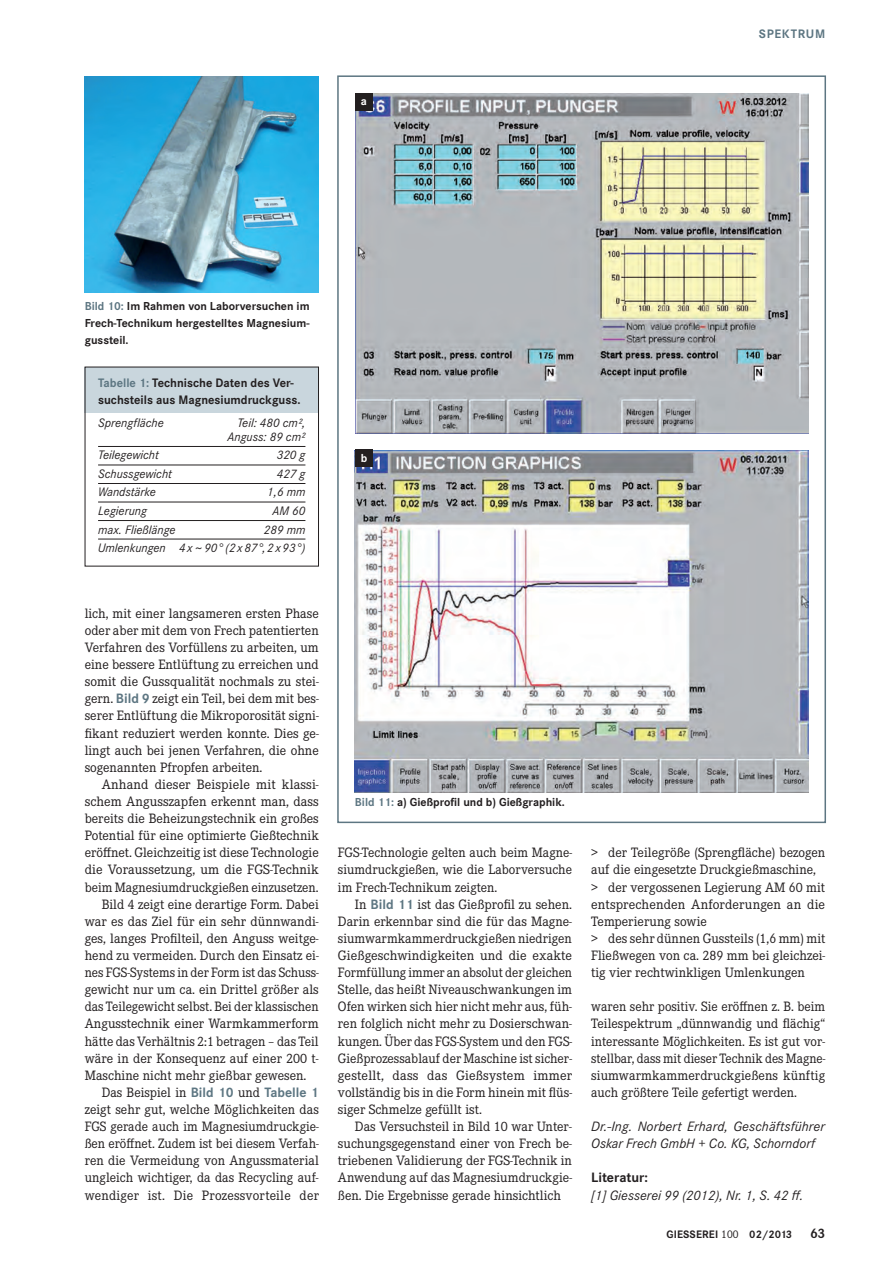
<style>
.page{position:relative;width:893px;height:1263px;background:#fff}
.page>*{position:absolute;margin:0;border:0;box-sizing:border-box;transform-origin:0 0}
.t1{font:700 14.25px "Corporate E";color:#231f20}
.t2{font:14.1px/17.1px "Corporate E";color:#231f20;text-align:justify}
.t3{font:italic 14.1px/17.1px "Corporate S";color:#231f20}
.t4{font:14.1px "Corporate E";color:#231f20;scale:.96 1}
.t5{font:700 14.1px "Corporate S";color:#231f20}
.t6{font:italic 12.75px/14.2px "Corporate S";color:#231f20;text-align:right}
.t7{font:700 12.75px/17.1px "Corporate S";color:#231f20}
.t8{font:700 12.75px "Corporate S";letter-spacing:.055em;color:#5d7682}
.t9{font:700 12px/17.1px "Corporate S";color:#231f20;text-align:justify}
.t10{font:700 12px "Corporate S";color:#fff}
.t11{font:700 11.25px "Corporate S";letter-spacing:.01em;color:#231f20}
.s1{color:#5d7682}
.s2{font-family:"Corporate S";font-weight:700;color:#5d7682}
.s3{font-family:"Corporate E";font-weight:400;font-size:11.55px}
</style>
<div class="page">
<div style="left:85px;top:367px;width:234px;height:45px;background:#c9d6dd"></div>
<img style="left:85px;top:76px;width:234px;height:216px">
<img style="left:355px;top:93px;width:452px;height:340px">
<img style="left:355px;top:450px;width:452px;height:342px">
<div style="left:337px;top:75px;width:488px;height:748px;border:2px solid #5d7682"></div>
<div style="left:355px;top:93px;width:17px;height:17px;background:#231f20"></div>
<div style="left:355px;top:450px;width:17px;height:17px;background:#231f20"></div>
<hr style="left:98px;top:446px;width:207px;height:1px;background:#231f20">
<hr style="left:98px;top:464px;width:207px;height:1px;background:#231f20">
<hr style="left:98px;top:483px;width:207px;height:1px;background:#231f20">
<hr style="left:98px;top:501px;width:207px;height:1px;background:#231f20">
<hr style="left:98px;top:520px;width:207px;height:1px;background:#231f20">
<hr style="left:98px;top:538px;width:207px;height:1px;background:#231f20">
<p class="t10" style="left:361px;top:95px;width:8px">a</p>
<p class="t8" style="left:758px;top:26px;width:68px">SPEKTRUM</p>
<p class="t9" style="left:85px;top:297px;width:226px"><span class="s1">Bild 10:</span> I m Rahmen von Laborversuchen im Frech-Technikum hergestelltes Magnesium&shy;gussteil.</p>
<p class="t7" style="left:98px;top:374px;width:204px"><span class="s1">Tabelle 1:</span> Technische Daten des Ver&shy;suchsteils aus Magnesiumdruckguss.</p>
<p class="t6" style="left:98px;top:415px;width:67px">Sprengfläche</p>
<p class="t6" style="left:227px;top:415px;width:79px">Teil: 480 cm²,<br>Anguss: 89 cm²</p>
<p class="t6" style="left:98px;top:448px;width:62px">Teilegewicht</p>
<p class="t6" style="left:277px;top:448px;width:30px">320 g</p>
<p class="t6" style="left:98px;top:466px;width:75px">Schussgewicht</p>
<p class="t6" style="left:277px;top:466px;width:30px">427 g</p>
<p class="t6" style="left:98px;top:485px;width:59px">Wandstärke</p>
<p class="t6" style="left:267px;top:485px;width:40px">1,6 mm</p>
<p class="t6" style="left:98px;top:503px;width:50px">Legierung</p>
<p class="t6" style="left:272px;top:503px;width:34px">AM 60</p>
<p class="t6" style="left:98px;top:522px;width:79px">max. Fließlänge</p>
<p class="t6" style="left:98px;top:520px;width:209px;line-height:18.5px">289 mm<br>Umlenkungen 4 x ~ 90° (2 x 87°, 2 x 93°)</p>
<p class="t10" style="left:360px;top:451px;width:8px">b</p>
<p class="t2" style="left:85px;top:604px;width:235px">lich, mit einer langsameren ersten Phase oder aber mit dem von Frech patentierten Verfahren des Vorfüllens zu arbeiten, um eine bessere Entlüftung zu erreichen und somit die Gussqualität nochmals zu stei&shy;gern. <span class="s2">Bild 9</span> zeigt ein Teil, bei dem mit bes&shy;serer Entlüftung die Mikroporosität signi&shy;fikant reduziert werden konnte. Dies ge&shy;lingt auch bei jenen Verfahren, die ohne sogenannten Pfropfen arbeiten.</p>
<p class="t2" style="left:102px;top:775px;width:218px">Anhand dieser Beispiele mit klassi-</p>
<p class="t2" style="left:85px;top:792px;width:235px">schem Angusszapfen erkennt man, dass</p>
<p class="t2" style="left:85px;top:810px;width:235px">bereits die Beheizungstechnik ein großes</p>
<p class="t2" style="left:85px;top:827px;width:235px">Potential für eine optimierte Gießtechnik</p>
<p class="t2" style="left:85px;top:844px;width:235px">eröffnet. Gleichzeitig ist diese Technologie</p>
<p class="t2" style="left:85px;top:861px;width:235px">die Voraussetzung, um die FGS-Technik</p>
<p class="t2" style="left:85px;top:878px;width:235px">beim Magnesiumdruckgießen einzusetzen.</p>
<p class="t2" style="left:102px;top:895px;width:218px">Bild 4 zeigt eine derartige Form. Dabei</p>
<p class="t2" style="left:85px;top:912px;width:235px">war es das Ziel für ein sehr dünnwandi-</p>
<p class="t2" style="left:85px;top:929px;width:235px">ges, langes Profilteil, den Anguss weitge-</p>
<p class="t2" style="left:85px;top:946px;width:235px">hend zu vermeiden. Durch den Einsatz ei-</p>
<p class="t4" style="left:85px;top:964px;width:245px">nes FGS-Systems in der Form ist das Schuss-</p>
<p class="t2" style="left:85px;top:981px;width:235px">gewicht nur um ca. ein Drittel größer als</p>
<p class="t2" style="left:85px;top:998px;width:235px">das Teilegewicht selbst. Bei der klassischen</p>
<p class="t2" style="left:85px;top:1015px;width:235px">Angusstechnik einer Warmkammerform</p>
<p class="t2" style="left:85px;top:1032px;width:235px">hätte das Verhältnis 2:1 betragen – das Teil</p>
<p class="t2" style="left:85px;top:1049px;width:235px">wäre in der Konsequenz auf einer 200 t-</p>
<p class="t2" style="left:85px;top:1066px;width:223px">Maschine nicht mehr gießbar gewesen.</p>
<p class="t2" style="left:102px;top:1083px;width:218px">Das Beispiel in <span class="s2">Bild 10</span> und <span class="s2">Tabelle 1</span></p>
<p class="t2" style="left:85px;top:1100px;width:235px">zeigt sehr gut, welche Möglichkeiten das</p>
<p class="t2" style="left:85px;top:1117px;width:235px">FGS gerade auch im Magnesiumdruckgie-</p>
<p class="t2" style="left:85px;top:1134px;width:235px">ßen eröffnet. Zudem ist bei diesem Verfah-</p>
<p class="t2" style="left:85px;top:1152px;width:235px">ren die Vermeidung von Angussmaterial</p>
<p class="t2" style="left:85px;top:1169px;width:235px">ungleich wichtiger, da das Recycling auf-</p>
<p class="t2" style="left:85px;top:1186px;width:235px">wendiger ist. Die Prozessvorteile der</p>
<p class="t9" style="left:355px;top:793px;width:211px"><span class="s1">Bild 11:</span> a) Gießprofil und b) Gießgraphik.</p>
<p class="t2" style="left:338px;top:844px;width:235px">FGS-Technologie gelten auch beim Magne&shy;siumdruckgießen, wie die Laborversuche im Frech-Technikum zeigten.</p>
<p class="t2" style="left:338px;top:895px;width:236px;text-indent:17px">In <span class="s2">Bild 11</span> ist das Gießprofil zu sehen.<br>Darin erkennbar sind die für das Magne&shy;siumwarmkammerdruckgießen niedrigen Gießgeschwindigkeiten und die exakte Formfüllung immer an absolut der gleichen Stelle, das heißt Niveauschwankungen im Ofen wirken sich hier nicht mehr aus, füh&shy;ren folglich nicht mehr zu Dosierschwan&shy;kungen. Über das FGS-System und den FGS-Gießprozessablauf der Maschine ist sicher&shy;gestellt, dass das Gießsystem immer vollständig bis in die Form hinein mit flüs&shy;siger Schmelze gefüllt ist.</p>
<p class="t2" style="left:338px;top:1117px;width:235px;text-indent:17px">Das Versuchsteil in Bild 10 war Unter&shy;suchungsgegenstand einer von Frech be&shy;triebenen Validierung der FGS-Technik in Anwendung auf das Magnesiumdruckgie&shy;ßen. Die Ergebnisse gerade hinsichtlich</p>
<p class="t2" style="left:591px;top:844px;width:235px;text-align:left">&gt; der Teilegröße (Sprengfläche) bezogen auf die eingesetzte Druckgießmaschine, &gt; der vergossenen Legierung AM 60 mit entsprechenden Anforderungen an die Temperierung sowie<br>&gt; des sehr dünnen Gussteils (1,6 mm) mit Fließwegen von ca. 289 mm bei gleichzei&shy;tig vier rechtwinkligen Umlenkungen</p>
<p class="t2" style="left:591px;top:998px;width:235px">waren sehr positiv. Sie eröffnen z. B. beim Teilespektrum „dünnwandig und flächig“ interessante Möglichkeiten. Es ist gut vor&shy;stellbar, dass mit dieser Technik des Magne&shy;siumwarmkammerdruckgießens künftig auch größtere Teile gefertigt werden.</p>
<p class="t3" style="left:591px;top:1117px;width:235px">Dr.-Ing. Norbert Erhard, Geschäftsführer<br>Oskar Frech GmbH + Co. KG, Schorndorf</p>
<p class="t5" style="left:591px;top:1169px;width:58px">Literatur:</p>
<p class="t3" style="left:591px;top:1186px;width:213px">[1] Giesserei 99 (2012), Nr. 1, S. 42 ff.</p>
<p class="t11" style="left:666px;top:1227px;width:127px">Giesserei <span class="s3">100</span> 02 /2013</p>
<p class="t1" style="left:810px;top:1224px;width:16px">63</p>
</div>
